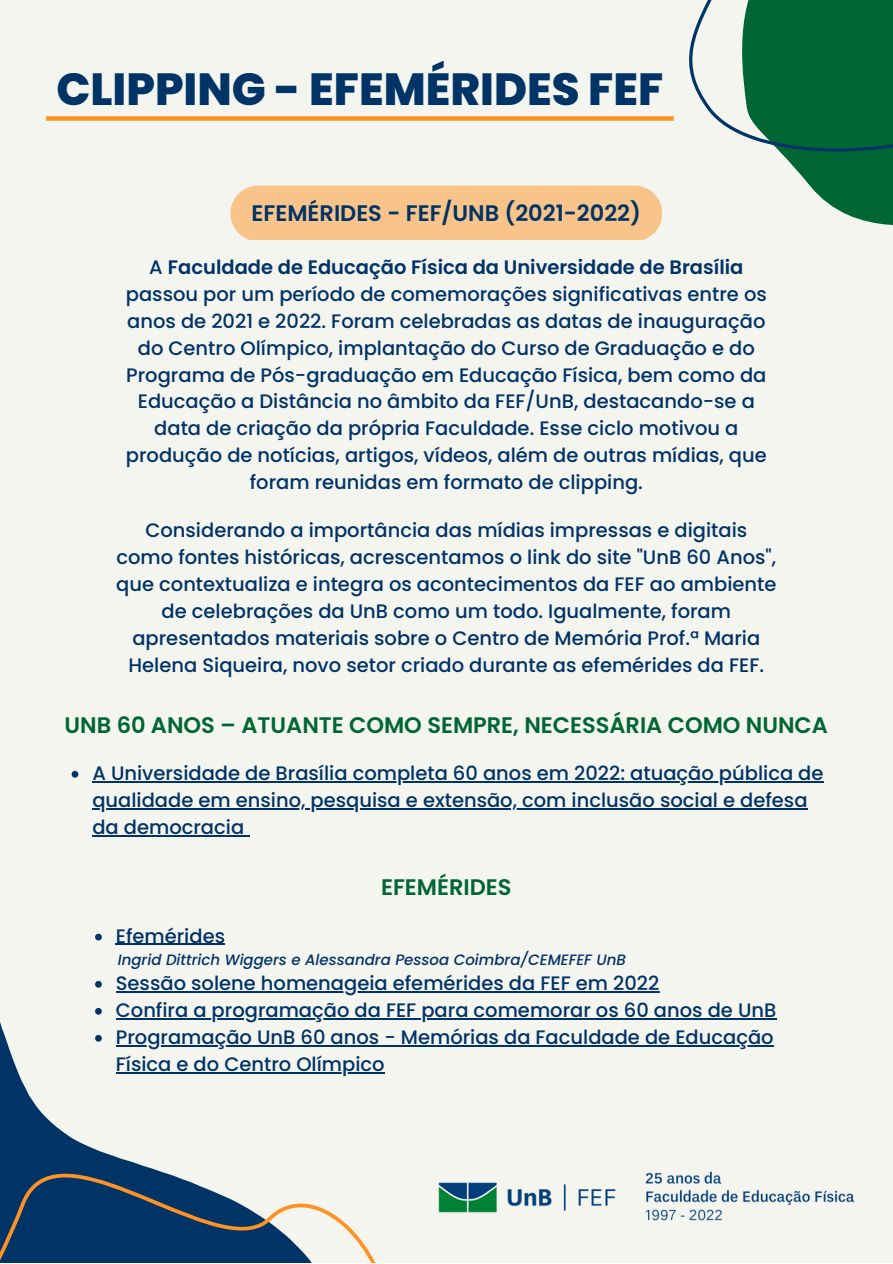
<style>
.page{position:relative;width:893px;height:1264px;background:#fff}
.page>*{position:absolute;margin:0;border:0;box-sizing:border-box;transform-origin:0 0}
.t1{font:800 45px "Poppins";color:#036}
.t2{font:600 22.5px "Poppins";color:#063}
.t3{font:600 22.5px "Poppins";color:#036}
.t4{font:500 19.5px/27px "Poppins";color:#036;text-align:center}
.t5{font:italic 500 15px "Poppins";color:#036}
.s1{font-weight:600}
</style>
<div class="page">
<div style="left:0;top:0;width:892px;height:1262px;background:#f5f5ef"></div>
<svg style="left:0;top:987px;width:349px;height:178px"></svg>
<svg style="left:673px;top:0;width:219px;height:225px"></svg>
<svg style="left:0;top:1165px;width:375px;height:97px"></svg>
<img style="left:438px;top:1171px;width:417px;height:50px">
<div style="left:46px;top:116px;width:627px;height:5px;background:#ff9224"></div>
<svg style="left:72px;top:771px;width:6px;height:6px"></svg>
<hr style="left:92px;top:781px;width:731px;height:1px;background:#036">
<hr style="left:92px;top:808px;width:715px;height:1px;background:#036">
<hr style="left:92px;top:835px;width:152px;height:1px;background:#036">
<svg style="left:95px;top:933px;width:7px;height:7px"></svg>
<hr style="left:116px;top:943px;width:109px;height:1px;background:#036">
<svg style="left:95px;top:980px;width:7px;height:7px"></svg>
<hr style="left:116px;top:991px;width:543px;height:1px;background:#036">
<svg style="left:95px;top:1007px;width:7px;height:7px"></svg>
<hr style="left:116px;top:1018px;width:660px;height:1px;background:#036">
<svg style="left:95px;top:1034px;width:7px;height:7px"></svg>
<hr style="left:116px;top:1045px;width:657px;height:1px;background:#036">
<hr style="left:116px;top:1072px;width:268px;height:1px;background:#036">
<div style="left:230px;top:185px;width:431px;height:55px;background:#f9c48a"></div>
<h1 class="t1" style="left:56px;top:58px;width:608px">CLIPPING - EFEMÉRIDES FEF</h1>
<p class="t3" style="left:251px;top:197px;width:391px">EFEMÉRIDES - FEF/UNB (2021-2022)</p>
<p class="t4" style="left:126px;top:253px;width:642px">A <span class="s1">Faculdade de Educação Física da Universidade de Brasília </span>passou por um período de comemorações significativas entre os anos de 2021 e 2022. Foram celebradas as datas de inauguração do Centro Olímpico, implantação do Curso de Graduação e do Programa de Pós-graduação em Educação Física, bem como da Educação a Distância no âmbito da FEF/UnB, destacando-se a data de criação da própria Faculdade. Esse ciclo motivou a produção de notícias, artigos, vídeos, além de outras mídias, que foram reunidas em formato de clipping.</p>
<p class="t4" style="left:116px;top:516px;width:661px">Considerando a importância das mídias impressas e digitais como fontes históricas, acrescentamos o link do site "UnB 60 Anos", que contextualiza e integra os acontecimentos da FEF ao ambiente de celebrações da UnB como um todo. Igualmente, foram apresentados materiais sobre o Centro de Memória Prof.ª Maria Helena Siqueira, novo setor criado durante as efemérides da FEF.</p>
<p class="t2" style="left:65px;top:709px;width:764px">UNB 60 ANOS – ATUANTE COMO SEMPRE, NECESSÁRIA COMO NUNCA</p>
<p class="t4" style="left:92px;top:759px;width:732px;text-align:left">A Universidade de Brasília completa 60 anos em 2022: atuação pública de qualidade em ensino, pesquisa e extensão, com inclusão social e defesa da democracia</p>
<p class="t2" style="left:381px;top:871px;width:132px">EFEMÉRIDES</p>
<p class="t4" style="left:116px;top:922px;width:111px">Efemérides</p>
<p class="t4" style="left:116px;top:969px;width:662px;text-align:left">Sessão solene homenageia efemérides da FEF em 2022<br>Confira a programação da FEF para comemorar os 60 anos de UnB Programação UnB 60 anos - Memórias da Faculdade de Educação Física e do Centro Olímpico</p>
<p class="t5" style="left:118px;top:949px;width:509px">Ingrid Dittrich Wiggers e Alessandra Pessoa Coimbra/CEMEFEF UnB</p>
</div>
